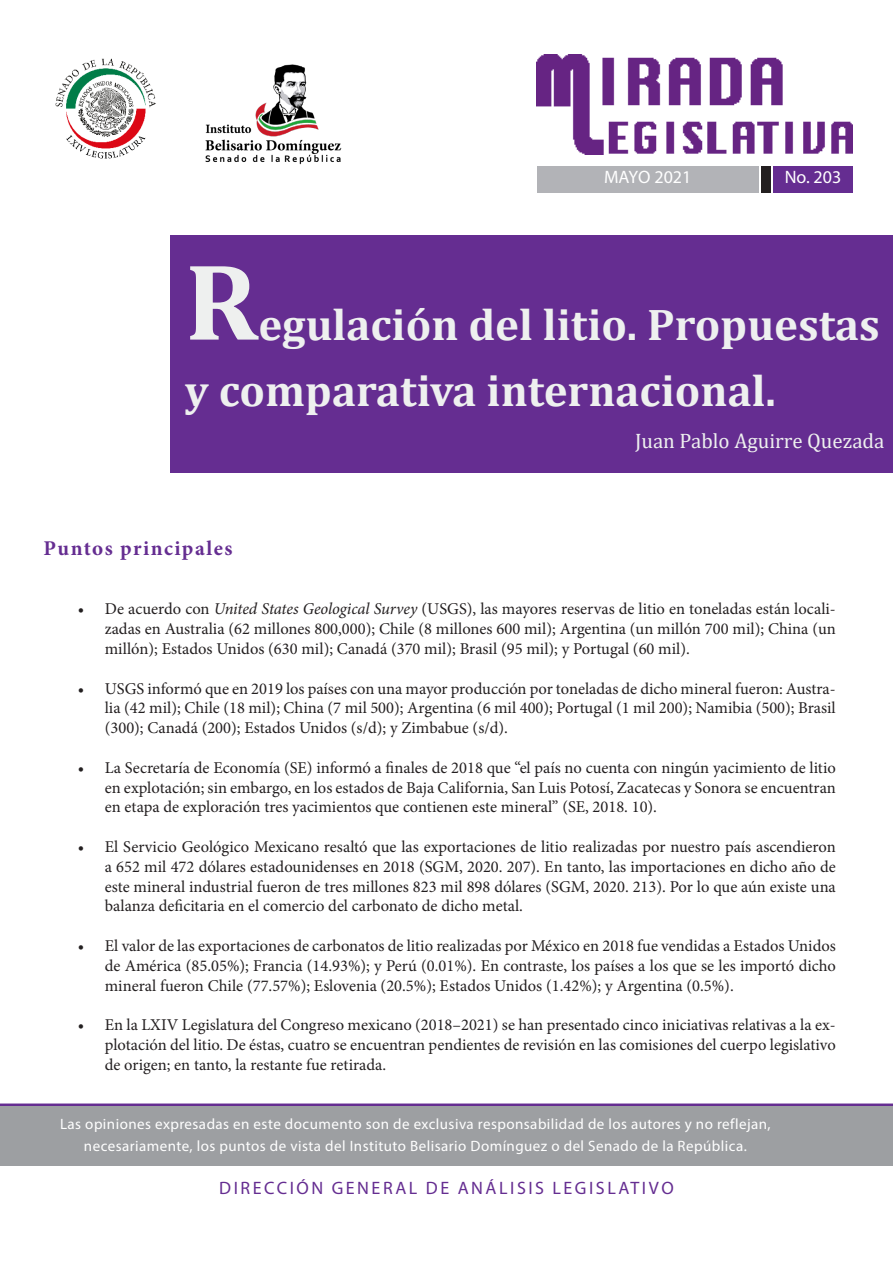
<style>
.page{position:relative;width:893px;height:1263px;background:#fff}
.page>*{position:absolute;margin:0;border:0;box-sizing:border-box;transform-origin:0 0}
.t1{font:700 109.95px "Cambria";color:#eef0ef}
.t2{font:700 44.55px "Cambria";color:#eef0ef}
.t3{font:21px "Cambria";color:#eef0ef}
.t4{font:700 21px "Minion Pro";letter-spacing:.07em;color:#652d91}
.t5{font:18px "Myriad Pro";letter-spacing:.14em;color:#652d91}
.t6{font:18px "Myriad Pro";color:#fff}
.t7{font:16.5px/19.8px "Minion Pro";color:#231f20;text-align:justify}
.t8{font:15px "Myriad Pro";letter-spacing:.03em;color:#fff}
.s1{font-style:italic}
</style>
<div class="page">
<img style="left:55px;top:58px;width:101px;height:101px">
<img style="left:205px;top:64px;width:137px;height:101px">
<div style="left:171px;top:235px;width:722px;height:238px;background:#652d91"></div>
<div style="left:537px;top:166px;width:222px;height:27px;background:#b2b3b7"></div>
<div style="left:773px;top:166px;width:80px;height:27px;background:#652d91"></div>
<div style="left:761px;top:166px;width:10px;height:27px;background:#231f20"></div>
<img style="left:537px;top:54px;width:316px;height:100px">
<hr style="left:0;top:1103px;width:893px;height:3px;background:#652d91">
<div style="left:0;top:1106px;width:893px;height:60px;background:#9d9fa2"></div>
<p class="t6" style="left:604px;top:166px;width:89px">MAYO 2021</p>
<p class="t6" style="left:785px;top:166px;width:58px">No. 203</p>
<p class="t1" style="left:185px;top:224px;width:75px">R</p>
<p class="t2" style="left:258px;top:293px;width:623px">egulación del litio. Propuestas</p>
<p class="t2" style="left:185px;top:360px;width:593px">y comparativa internacional.</p>
<p class="t4" style="left:44px;top:534px;width:190px">Puntos principales</p>
<p class="t3" style="left:635px;top:429px;width:251px">Juan Pablo Aguirre Quezada</p>
<p class="t7" style="left:105px;top:599px;width:733px;text-indent:-27px">• De acuerdo con <span class="s1">United States Geological Survey</span> (USGS), las mayores reservas de litio en toneladas están locali&shy;zadas en Australia (62 millones 800,000); Chile (8 millones 600 mil); Argentina (un millón 700 mil); China (un millón); Estados Unidos (630 mil); Canadá (370 mil); Brasil (95 mil); y Portugal (60 mil).</p>
<p class="t7" style="left:105px;top:678px;width:732px;text-indent:-27px">• USGS informó que en 2019 los países con una mayor producción por toneladas de dicho mineral fueron: Austra&shy;lia (42 mil); Chile (18 mil); China (7 mil 500); Argentina (6 mil 400); Portugal (1 mil 200); Namibia (500); Brasil (300); Canadá (200); Estados Unidos (s/d); y Zimbabue (s/d).</p>
<p class="t7" style="left:105px;top:758px;width:732px;text-indent:-27px">• La Secretaría de Economía (SE) informó a finales de 2018 que “el país no cuenta con ningún yacimiento de litio en explotación; sin embargo, en los estados de Baja California, San Luis Potosí, Zacatecas y Sonora se encuentran en etapa de exploración tres yacimientos que contienen este mineral” (SE, 2018. 10).</p>
<p class="t7" style="left:105px;top:837px;width:733px;text-indent:-27px">• El Servicio Geológico Mexicano resaltó que las exportaciones de litio realizadas por nuestro país ascendieron a 652 mil 472 dólares estadounidenses en 2018 (SGM, 2020. 207). En tanto, las importaciones en dicho año de este mineral industrial fueron de tres millones 823 mil 898 dólares (SGM, 2020. 213). Por lo que aún existe una balanza deficitaria en el comercio del carbonato de dicho metal.</p>
<p class="t7" style="left:105px;top:936px;width:732px;text-indent:-27px">• El valor de las exportaciones de carbonatos de litio realizadas por México en 2018 fue vendidas a Estados Unidos de América (85.05%); Francia (14.93%); y Perú (0.01%). En contraste, los países a los que se les importó dicho mineral fueron Chile (77.57%); Eslovenia (20.5%); Estados Unidos (1.42%); y Argentina (0.5%).</p>
<p class="t7" style="left:105px;top:1015px;width:732px;text-indent:-27px">• En la LXIV Legislatura del Congreso mexicano (2018–2021) se han presentado cinco iniciativas relativas a la ex&shy;plotación del litio. De éstas, cuatro se encuentran pendientes de revisión en las comisiones del cuerpo legislativo de origen; en tanto, la restante fue retirada.</p>
<p class="t8" style="left:60px;top:1115px;width:712px">Las opiniones expresadas en este documento son de exclusiva responsabilidad de los autores y no reflejan,</p>
<p class="t8" style="left:84px;top:1136px;width:664px">necesariamente, los puntos de vista del Instituto Belisario Domínguez o del Senado de la República.</p>
<p class="t5" style="left:219px;top:1176px;width:456px">DIRECCIÓN GENERAL DE ANÁLISIS LEGISLATIVO</p>
</div>
